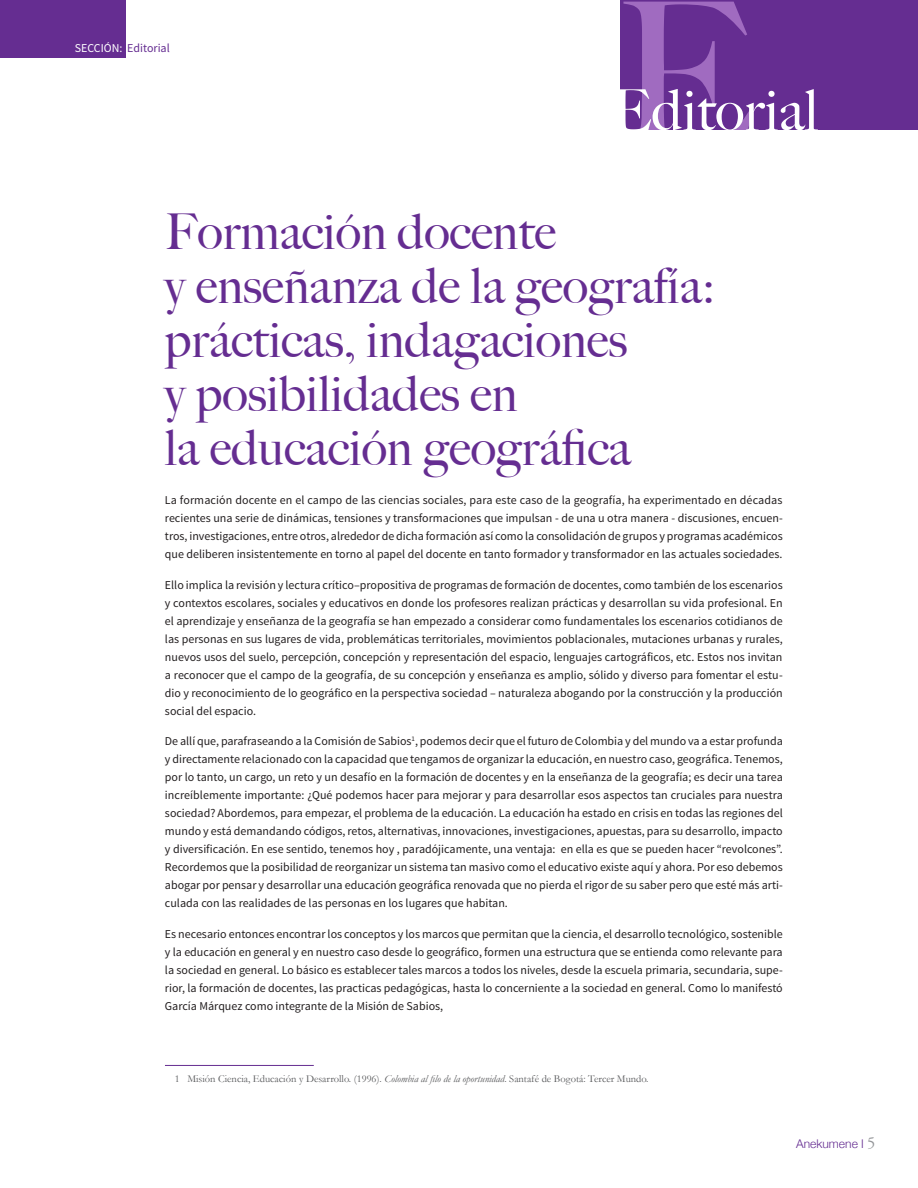
<style>
.page{position:relative;width:918px;height:1188px;background:#fff}
.page>*{position:absolute;margin:0;border:0;box-sizing:border-box;transform-origin:0 0}
.t1{font:500 199.65px "Big Caslon";color:#fff}
.Titulo_Referencias_B{font:500 56.7px "Big Caslon";color:#fff}
.Titulo_articulo{font:500 49.5px/54px "Big Caslon";color:#652d91}
.Texto_corrido{font:12px/18px "Source Sans Pro";color:#231f20;text-align:justify}
.t2{font:12px "Source Sans Pro";color:#652d91}
.Texto_corrido-2{font:300 12px "Helvetica Neue";color:#652d91}
.Notas_Pie{font:10.5px "Garamond";color:#57585a}
.s1{color:#fff}
.s2{font-style:italic}
.s3{font-family:"Adobe Garamond Pro";font-weight:400;font-size:16.5px;color:#939598}
</style>
<div class="page">
<div style="left:0;top:0;width:126px;height:58px;background:#652d91"></div>
<div style="left:620px;top:0;width:298px;height:130px;background:#652d91"></div>
<hr style="left:165px;top:1065px;width:149px;height:1px;background:#652d91">
<p class="t2" style="left:75px;top:40px;width:97px"><span class="s1">SECCIÓN:</span> Editorial</p>
<h1 class="t1" style="left:613px;top:-89px;width:143px">E</h1>
<p class="Titulo_Referencias_B" style="left:611px;top:64px;width:209px">Editorial</p>
<p class="Titulo_articulo" style="left:165px;top:202px;width:552px">Formación docente<br>y enseñanza de la geografía: prácticas, indagaciones<br>y posibilidades en<br>la educación geográfica</p>
<p class="Texto_corrido" style="left:165px;top:491px;width:619px">La formación docente en el campo de las ciencias sociales, para este caso de la geografía, ha experimentado en décadas recientes una serie de dinámicas, tensiones y transformaciones que impulsan - de una u otra manera - discusiones, encuen&shy;tros, investigaciones, entre otros, alrededor de dicha formación así como la consolidación de grupos y programas académicos que deliberen insistentemente en torno al papel del docente en tanto formador y transformador en las actuales sociedades.</p>
<p class="Texto_corrido" style="left:165px;top:576px;width:619px">Ello implica la revisión y lectura crítico–propositiva de programas de formación de docentes, como también de los escenarios y contextos escolares, sociales y educativos en donde los profesores realizan prácticas y desarrollan su vida profesional. En el aprendizaje y enseñanza de la geografía se han empezado a considerar como fundamentales los escenarios cotidianos de las personas en sus lugares de vida, problemáticas territoriales, movimientos poblacionales, mutaciones urbanas y rurales, nuevos usos del suelo, percepción, concepción y representación del espacio, lenguajes cartográficos, etc. Estos nos invitan a reconocer que el campo de la geografía, de su concepción y enseñanza es amplio, sólido y diverso para fomentar el estu&shy;dio y reconocimiento de lo geográfico en la perspectiva sociedad – naturaleza abogando por la construcción y la producción social del espacio.</p>
<p class="Texto_corrido" style="left:165px;top:733px;width:619px">De allí que, parafraseando a la Comisión de Sabios<sup>1</sup>, podemos decir que el futuro de Colombia y del mundo va a estar profunda y directamente relacionado con la capacidad que tengamos de organizar la educación, en nuestro caso, geográfica. Tenemos, por lo tanto, un cargo, un reto y un desafío en la formación de docentes y en la enseñanza de la geografía; es decir una tarea increíblemente importante: ¿Qué podemos hacer para mejorar y para desarrollar esos aspectos tan cruciales para nuestra sociedad? Abordemos, para empezar, el problema de la educación. La educación ha estado en crisis en todas las regiones del mundo y está demandando códigos, retos, alternativas, innovaciones, investigaciones, apuestas, para su desarrollo, impacto y diversificación. En ese sentido, tenemos hoy , paradójicamente, una ventaja: en ella es que se pueden hacer “revolcones”.<br>Recordemos que la posibilidad de reorganizar un sistema tan masivo como el educativo existe aquí y ahora. Por eso debemos abogar por pensar y desarrollar una educación geográfica renovada que no pierda el rigor de su saber pero que esté más arti&shy;culada con las realidades de las personas en los lugares que habitan.</p>
<p class="Texto_corrido" style="left:165px;top:925px;width:619px">Es necesario entonces encontrar los conceptos y los marcos que permitan que la ciencia, el desarrollo tecnológico, sostenible y la educación en general y en nuestro caso desde lo geográfico, formen una estructura que se entienda como relevante para la sociedad en general. Lo básico es establecer tales marcos a todos los niveles, desde la escuela primaria, secundaria, supe&shy;rior, la formación de docentes, las practicas pedagógicas, hasta lo concerniente a la sociedad en general. Como lo manifestó García Márquez como integrante de la Misión de Sabios,</p>
<p class="Notas_Pie" style="left:175px;top:1072px;width:475px">1 Misión Ciencia, Educación y Desarrollo. (1996). <span class="s2">Colombia al filo de la oportunidad</span>. Santafé de Bogotá: Tercer Mundo.</p>
<p class="Texto_corrido-2" style="left:796px;top:1134px;width:81px">Anekumene Ⅰ <span class="s3">5</span></p>
</div>
